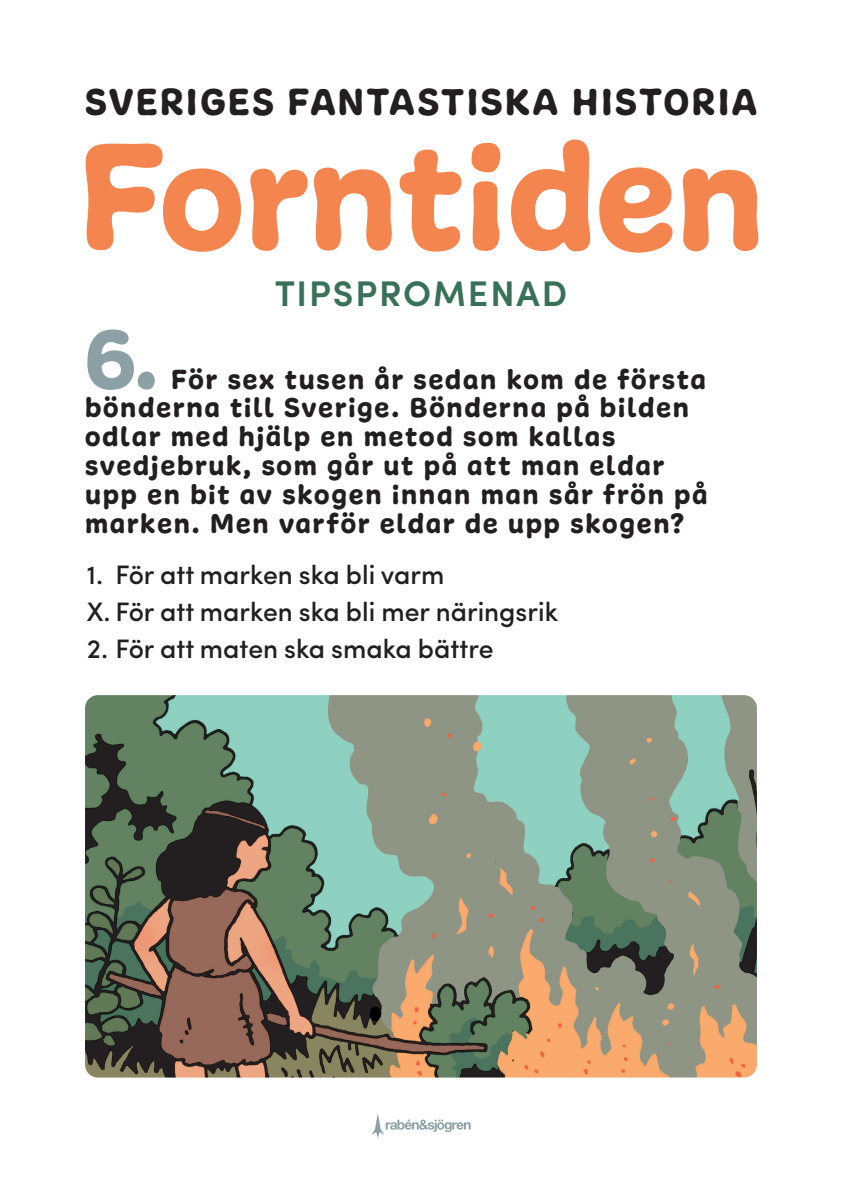
<style>
.page{position:relative;width:842px;height:1191px;background:#fff}
.page>*{position:absolute;margin:0;border:0;box-sizing:border-box;transform-origin:0 0}
.t1{font:159.2px "Freude";color:#f5854e}
.Kapitelrubrik_centre{font:90px "Freude";color:#8da0a6}
.t2{font:39.8px "Freude";letter-spacing:.055em;color:#231f20}
.t3{font:600 35.7px "Sofia Pro";letter-spacing:.055em;color:#397058}
.Kapitelrubrik_centre-2{font:29px/28.8px "Freude";letter-spacing:.06em;color:#231f20}
.Bröd_Sofia_Pro_Mediu{font:500 26.7px "Sofia Pro";color:#231f20}
</style>
<div class="page">
<svg style="left:371px;top:1113px;width:100px;height:25px"></svg>
<img style="left:85px;top:695px;width:672px;height:382px">
<h3 class="t2" style="left:85px;top:77px;width:674px">SVERIGES FANTASTISKA HISTORIA</h3>
<h1 class="t1" style="left:78px;top:99px;width:688px">Forntiden</h1>
<p class="t3" style="left:275px;top:267px;width:294px">TIPSPROMENAD</p>
<p class="Kapitelrubrik_centre" style="left:85px;top:303px;width:75px">6.</p>
<p class="Kapitelrubrik_centre-2" style="left:85px;top:365px;width:624px;text-indent:86px">För sex tusen år sedan kom de första bönderna till Sverige. Bönderna på bilden odlar med hjälp en metod som kallas svedjebruk, som går ut på att man eldar upp en bit av skogen innan man sår frön på marken. Men varför eldar de upp skogen?</p>
<p class="Bröd_Sofia_Pro_Mediu" style="left:87px;top:554px;width:359px">1. För att marken ska bli varm</p>
<p class="Bröd_Sofia_Pro_Mediu" style="left:87px;top:592px;width:473px">X. För att marken ska bli mer näringsrik</p>
<p class="Bröd_Sofia_Pro_Mediu" style="left:87px;top:629px;width:408px">2. För att maten ska smaka bättre</p>
</div>
